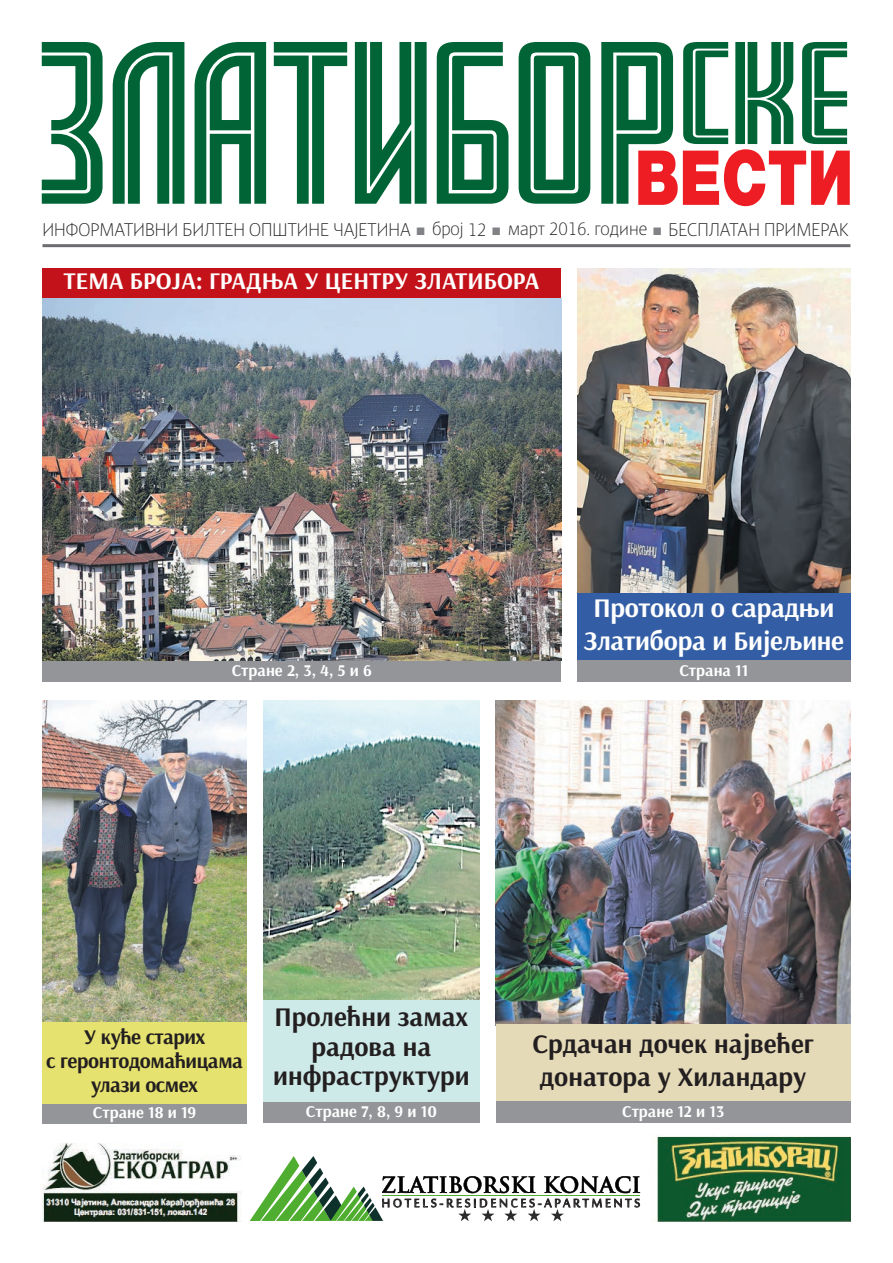
<style>
.page{position:relative;width:893px;height:1263px;background:#fff}
.page>*{position:absolute;margin:0;border:0;box-sizing:border-box;transform-origin:0 0}
.t1{font:700 27px/29.4px "Arsenal";color:#231f20;text-align:center}
.t2{font:700 27px/32.4px "Arsenal";letter-spacing:-.01em;color:#fff;text-align:center}
.t3{font:700 24px "Arsenal";color:#fff}
.t4{font:700 21px/24px "Arsenal";letter-spacing:-.02em;color:#231f20;text-align:center}
.t5{font:17.7px "Adamant Sans Pro Th";color:#231f20}
.t6{font:700 16.5px "Arsenal";color:#fff}
</style>
<div class="page">
<img style="left:263px;top:700px;width:217px;height:300px">
<img style="left:42px;top:1143px;width:200px;height:78px">
<img style="left:657px;top:1136px;width:193px;height:85px">
<svg style="left:41px;top:42px;width:550px;height:162px"></svg>
<svg style="left:601px;top:42px;width:249px;height:165px"></svg>
<div style="left:43px;top:268px;width:518px;height:30px;background:#c4121a"></div>
<hr style="left:43px;top:244px;width:807px;height:3px;background:#6c6d70">
<div style="left:43px;top:661px;width:518px;height:21px;background:#939598"></div>
<div style="left:43px;top:1102px;width:204px;height:21px;background:#939598"></div>
<div style="left:263px;top:1101px;width:217px;height:22px;background:#939598"></div>
<img style="left:43px;top:298px;width:518px;height:363px">
<div style="left:577px;top:585px;width:273px;height:76px;background:#335ea5"></div>
<img style="left:577px;top:268px;width:273px;height:324px">
<img style="left:43px;top:700px;width:204px;height:323px">
<img style="left:496px;top:700px;width:354px;height:324px">
<div style="left:43px;top:1023px;width:204px;height:81px;background:#e6e26f"></div>
<div style="left:263px;top:1000px;width:217px;height:101px;background:#ceeae8"></div>
<div style="left:496px;top:1024px;width:354px;height:91px;background:#e5dab7"></div>
<div style="left:496px;top:1101px;width:354px;height:22px;background:#939598"></div>
<div style="left:577px;top:661px;width:273px;height:21px;background:#939598"></div>
<svg style="left:250px;top:1156px;width:390px;height:65px"></svg>
<p class="t5" style="left:43px;top:220px;width:808px">ИНФОРМАТИВНИ БИЛТЕН ОПШТИНЕ ЧАЈЕТИНА број 12 март 2016. године БЕСПЛАТАН ПРИМЕРАК</p>
<p class="t3" style="left:64px;top:266px;width:477px">ТЕМА БРОЈА: ГРАДЊА У ЦЕНТРУ ЗЛАТИБОРА</p>
<p class="t6" style="left:232px;top:660px;width:142px">Странe 2, 3, 4, 5 и 6</p>
<p class="t2" style="left:584px;top:592px;width:262px">Протокол о сарадњи<br>Златибора и Бијељине</p>
<p class="t6" style="left:679px;top:660px;width:70px">Страна 11</p>
<p class="t4" style="left:46px;top:1026px;width:198px">У куће старих<br>с геронтодомаћицама улази осмех</p>
<p class="t1" style="left:273px;top:1003px;width:198px">Про лећ ни за мах ра до ва на<br>ин фра струк ту ри</p>
<p class="t6" style="left:93px;top:1102px;width:105px">Странe 18 и 19</p>
<p class="t6" style="left:306px;top:1101px;width:133px">Странe 7, 8, 9 и 10</p>
<p class="t1" style="left:532px;top:1029px;width:283px;line-height:32.4px;text-align:left">Ср да чан до чек нај ве ћег до на то ра у Хи лан да ру</p>
<p class="t6" style="left:622px;top:1101px;width:103px">Странe 12 и 13</p>
</div>
